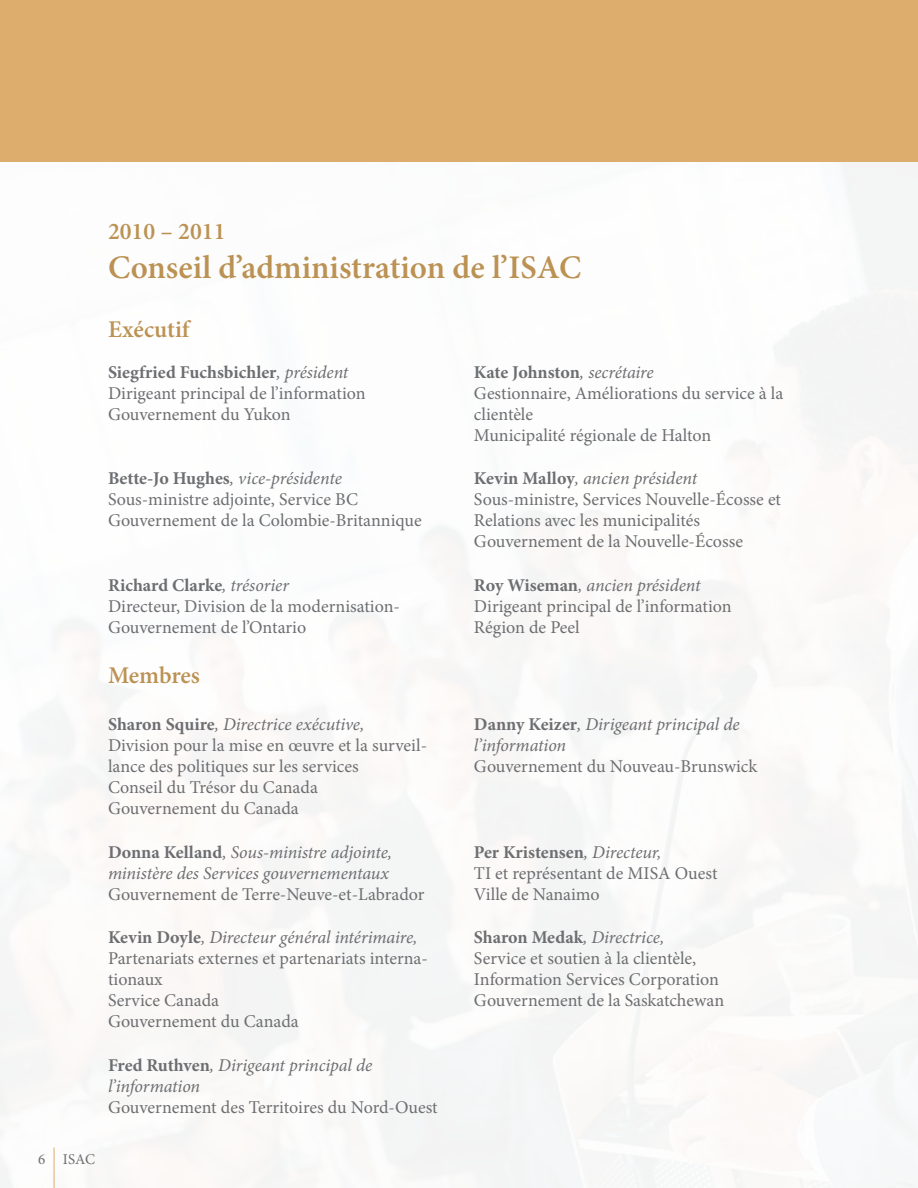
<style>
.page{position:relative;width:918px;height:1188px;background:#fff}
.page>*{position:absolute;margin:0;border:0;box-sizing:border-box;transform-origin:0 0}
.t1{font:600 33px "Minion Pro";color:#bb9253}
.t2{font:600 24px "Minion Pro";color:#bb9253}
.t3{font:18px/21px "Minion Pro";color:#6d6e71}
.t4{font:italic 18px/21px "Minion Pro";letter-spacing:-.01em;color:#6d6e71}
.t5{font:15px "Minion Pro";color:#6d6e71}
.s1{font-weight:700}
.s2{font-style:italic}
.s3{font-weight:700;font-style:normal}
</style>
<div class="page">
<hr style="left:54px;top:1148px;width:1px;height:40px;background:#ddad6d">
<div style="left:0;top:0;width:918px;height:162px;background:#ddad6d"></div>
<h2 class="t2" style="left:108px;top:215px;width:119px">2010 – 2011</h2>
<h1 class="t1" style="left:108px;top:245px;width:475px">Conseil d’administration de l’ISAC</h1>
<h2 class="t2" style="left:108px;top:313px;width:83px">Exécutif</h2>
<p class="t3" style="left:108px;top:361px;width:259px"><span class="s1">Siegfried Fuchsbichler</span><span class="s2">, président<br></span>Dirigeant principal de l’information<br>Gouvernement du Yukon</p>
<p class="t3" style="left:108px;top:468px;width:315px"><span class="s1">Bette-Jo Hughes</span><span class="s2">, vice-présidente<br></span>Sous-ministre adjointe, Service BC<br>Gouvernement de la Colombie-Britannique</p>
<p class="t3" style="left:108px;top:574px;width:294px"><span class="s1">Richard Clarke</span><span class="s2">, trésorier<br></span>Directeur, Division de la modernisation-<br>Gouvernement de l’Ontario</p>
<h2 class="t2" style="left:108px;top:659px;width:93px">Membres</h2>
<p class="t3" style="left:108px;top:714px;width:321px"><span class="s1">Sharon Squire</span><span class="s2">, Directrice exécutive, </span>Division pour la mise en œuvre et la surveil&shy;lance des politiques sur les services<br>Conseil du Trésor du Canada Gouvernement du Canada</p>
<p class="t4" style="left:108px;top:841px;width:286px"><span class="s3">Donna Kelland</span>, Sous-ministre adjointe, ministère des Services gouvernementaux</p>
<p class="t3" style="left:108px;top:884px;width:318px">Gouvernement de Terre-Neuve-et-Labrador</p>
<p class="t3" style="left:108px;top:927px;width:321px"><span class="s1">Kevin Doyle</span><span class="s2">, Directeur général intérimaire,<br></span>Partenariats externes et partenariats interna&shy;tionaux<br>Service Canada<br>Gouvernement du Canada</p>
<p class="t4" style="left:108px;top:1054px;width:266px"><span class="s3">Fred Ruthven</span>, Dirigeant principal de l’information</p>
<p class="t3" style="left:108px;top:1097px;width:331px">Gouvernement des Territoires du Nord-Ouest</p>
<p class="t3" style="left:474px;top:361px;width:311px"><span class="s1">Kate Johnston</span><span class="s2">, secrétaire<br></span>Gestionnaire, Améliorations du service à la clientèle<br>Municipalité régionale de Halton</p>
<p class="t3" style="left:474px;top:468px;width:309px"><span class="s1">Kevin Malloy</span><span class="s2">, ancien président </span>Sous-ministre, Services Nouvelle-Écosse et Relations avec les municipalités Gouvernement de la Nouvelle-Écosse</p>
<p class="t3" style="left:474px;top:574px;width:259px"><span class="s1">Roy Wiseman</span><span class="s2">, ancien président<br></span>Dirigeant principal de l’information<br>Région de Peel</p>
<p class="t4" style="left:474px;top:714px;width:267px"><span class="s3">Danny Keizer</span>, Dirigeant principal de l’information</p>
<p class="t3" style="left:474px;top:756px;width:285px">Gouvernement du Nouveau-Brunswick</p>
<p class="t3" style="left:474px;top:842px;width:245px"><span class="s1">Per Kristensen</span><span class="s2">, Directeur,<br></span>TI et représentant de MISA Ouest<br>Ville de Nanaimo</p>
<p class="t3" style="left:474px;top:927px;width:252px"><span class="s1">Sharon Medak</span><span class="s2">, Directrice,<br></span>Service et soutien à la clientèle,<br>Information Services Corporation<br>Gouvernement de la Saskatchewan</p>
<p class="t5" style="left:38px;top:1150px;width:58px">6 ISAC</p>
</div>
